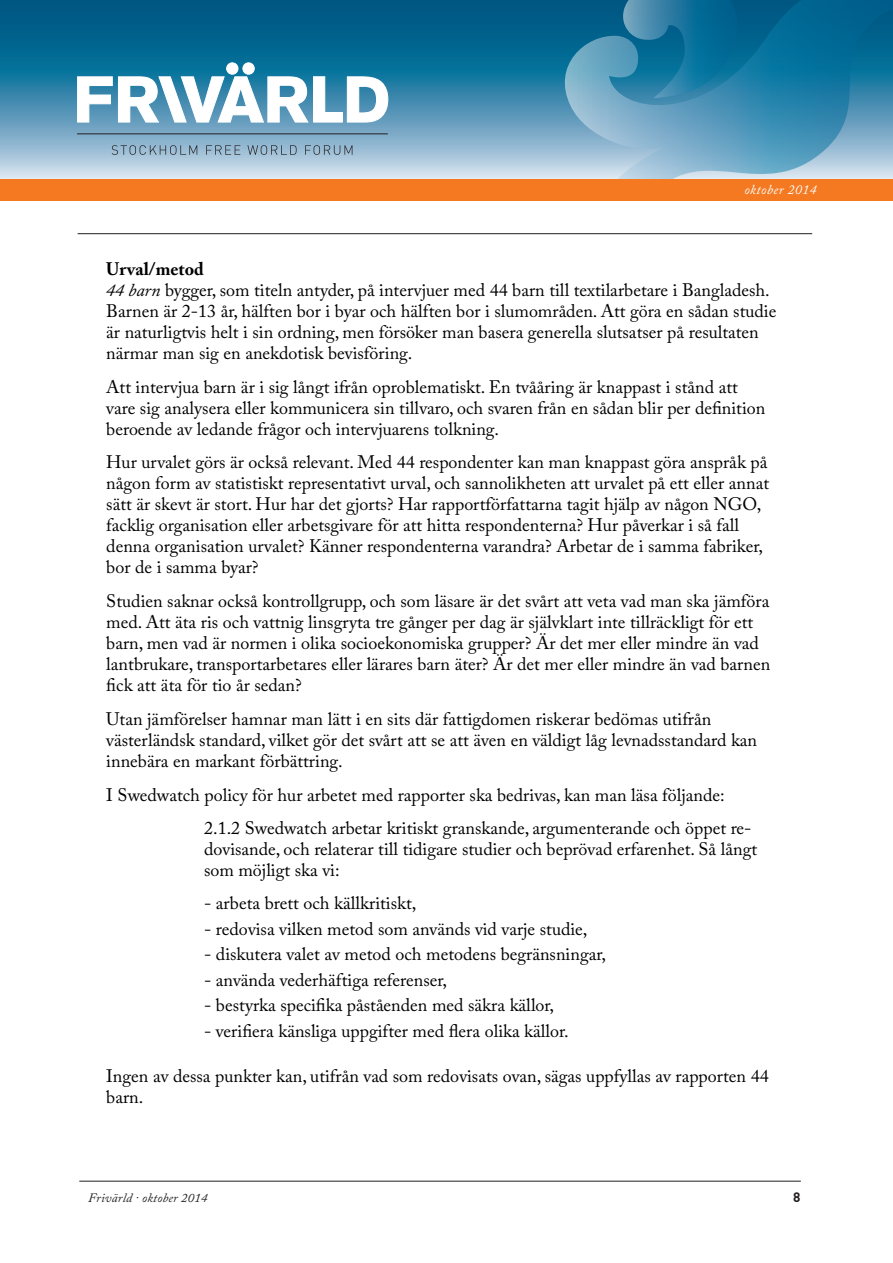
<style>
.page{position:relative;width:893px;height:1263px;background:#fff}
.page>*{position:absolute;margin:0;border:0;box-sizing:border-box;transform-origin:0 0}
.Default{font:18px/21px "Adobe Caslon Pro";color:#000}
.t1{font:italic 13.5px "Adobe Caslon Pro";letter-spacing:.04em;color:#fff}
.t2{font:700 13.5px "DIN";color:#231f20}
.t3{font:italic 12.75px "Adobe Caslon Pro";letter-spacing:.02em;color:#231f20}
.s1{font-weight:700}
.s2{font-style:italic}
</style>
<div class="page">
<hr style="left:78px;top:233px;width:734px;height:1px;background:#231f20">
<hr style="left:79px;top:1181px;width:722px;height:1px;background:#231f20">
<svg style="left:0;top:0;width:565px;height:179px;background:#4189ab"></svg>
<svg style="left:565px;top:0;width:328px;height:179px;background:#4f94b6"></svg>
<svg style="left:616px;top:0;width:132px;height:98px;background:#1c779f"></svg>
<div style="left:0;top:179px;width:893px;height:22px;background:#f47921"></div>
<svg style="left:77px;top:76px;width:312px;height:47px"></svg>
<div style="left:227px;top:63px;width:11px;height:11px;background:#fff;border-radius:50%"></div>
<div style="left:226px;top:62px;width:12px;height:13px;border:1px solid #fff;border-radius:50%"></div>
<div style="left:243px;top:63px;width:11px;height:11px;background:#fff;border-radius:50%"></div>
<div style="left:243px;top:62px;width:12px;height:13px;border:1px solid #fff;border-radius:50%"></div>
<svg style="left:112px;top:145px;width:85px;height:10px"></svg>
<svg style="left:206px;top:145px;width:34px;height:10px"></svg>
<svg style="left:247px;top:145px;width:50px;height:10px"></svg>
<svg style="left:305px;top:145px;width:47px;height:10px"></svg>
<hr style="left:77px;top:133px;width:311px;height:1px;background:#231f20">
<p class="t1" style="left:744px;top:181px;width:74px">oktober 2014</p>
<p class="Default" style="left:106px;top:258px;width:672px"><span class="s1">Urval/metod<br></span><span class="s2">44 barn</span> bygger, som titeln antyder, på intervjuer med 44 barn till textilarbetare i Bangladesh.<br>Barnen är 2-13 år, hälften bor i byar och hälften bor i slumområden. Att göra en sådan studie är naturligtvis helt i sin ordning, men försöker man basera generella slutsatser på resultaten närmar man sig en anekdotisk bevisföring.</p>
<p class="Default" style="left:106px;top:376px;width:660px">Att intervjua barn är i sig långt ifrån oproblematiskt. En tvååring är knappast i stånd att vare sig analysera eller kommunicera sin tillvaro, och svaren från en sådan blir per definition beroende av ledande frågor och intervjuarens tolkning.</p>
<p class="Default" style="left:106px;top:452px;width:664px">Hur urvalet görs är också relevant. Med 44 respondenter kan man knappast göra anspråk på någon form av statistiskt representativt urval, och sannolikheten att urvalet på ett eller annat sätt är skevt är stort. Hur har det gjorts? Har rapportförfattarna tagit hjälp av någon NGO, facklig organisation eller arbetsgivare för att hitta respondenterna? Hur påverkar i så fall denna organisation urvalet? Känner respondenterna varandra? Arbetar de i samma fabriker, bor de i samma byar?</p>
<p class="Default" style="left:106px;top:590px;width:665px">Studien saknar också kontrollgrupp, och som läsare är det svårt att veta vad man ska jämföra med. Att äta ris och vattnig linsgryta tre gånger per dag är självklart inte tillräckligt för ett barn, men vad är normen i olika socioekonomiska grupper? Är det mer eller mindre än vad lantbrukare, transportarbetares eller lärares barn äter? Är det mer eller mindre än vad barnen fick att äta för tio år sedan?</p>
<p class="Default" style="left:106px;top:708px;width:652px">Utan jämförelser hamnar man lätt i en sits där fattigdomen riskerar bedömas utifrån västerländsk standard, vilket gör det svårt att se att även en väldigt låg levnadsstandard kan innebära en markant förbättring.</p>
<p class="Default" style="left:106px;top:784px;width:620px">I Swedwatch policy för hur arbetet med rapporter ska bedrivas, kan man läsa följande:</p>
<p class="Default" style="left:204px;top:818px;width:555px">2.1.2 Swedwatch arbetar kritiskt granskande, argumenterande och öppet re&shy;dovisande, och relaterar till tidigare studier och beprövad erfarenhet. Så långt som möjligt ska vi:</p>
<p class="Default" style="left:204px;top:893px;width:214px">- arbeta brett och källkritiskt,</p>
<p class="Default" style="left:204px;top:918px;width:385px">- redovisa vilken metod som används vid varje studie,</p>
<p class="Default" style="left:204px;top:943px;width:403px">- diskutera valet av metod och metodens begränsningar,</p>
<p class="Default" style="left:204px;top:969px;width:245px">- använda vederhäftiga referenser,</p>
<p class="Default" style="left:204px;top:994px;width:352px">- bestyrka specifika påståenden med säkra källor,</p>
<p class="Default" style="left:204px;top:1020px;width:366px">- verifiera känsliga uppgifter med flera olika källor.</p>
<p class="Default" style="left:106px;top:1065px;width:664px">Ingen av dessa punkter kan, utifrån vad som redovisats ovan, sägas uppfyllas av rapporten 44 barn.</p>
<p class="t3" style="left:88px;top:1190px;width:121px">Frivärld · oktober 2014</p>
<p class="t2" style="left:793px;top:1188px;width:9px">8</p>
</div>
